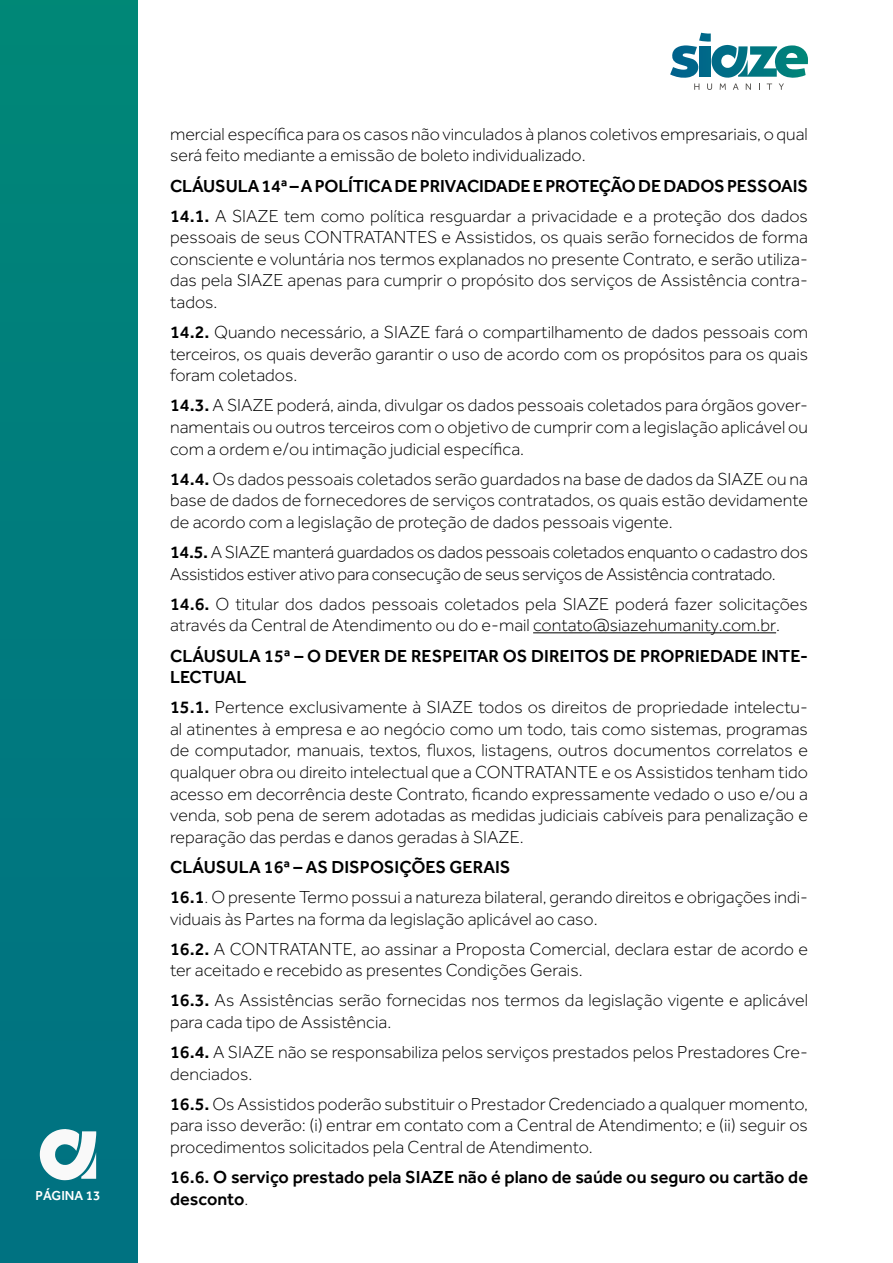
<style>
.page{position:relative;width:893px;height:1263px;background:#fff}
.page>*{position:absolute;margin:0;border:0;box-sizing:border-box;transform-origin:0 0}
.t1{font:300 18px/21.6px "Effra";color:#000}
.t2{font:500 18px/21.6px "Effra";color:#000}
.t3{font:300 18px/21.6px "Effra";letter-spacing:-.02em;color:#000}
.t4{font:500 13.5px "Effra";color:#fff}
.s1{font-weight:300}
.s2{font-weight:500}
</style>
<div class="page">
<div style="left:0;top:0;width:137px;height:1263px;background:#007b7e"></div>
<svg style="left:40px;top:1129px;width:56px;height:51px"></svg>
<svg style="left:670px;top:33px;width:138px;height:45px"></svg>
<svg style="left:694px;top:84px;width:5px;height:6px"></svg>
<svg style="left:707px;top:84px;width:5px;height:6px"></svg>
<svg style="left:720px;top:84px;width:6px;height:6px"></svg>
<svg style="left:733px;top:84px;width:6px;height:6px"></svg>
<svg style="left:746px;top:84px;width:5px;height:6px"></svg>
<svg style="left:779px;top:84px;width:5px;height:6px"></svg>
<hr style="left:533px;top:632px;width:243px;height:1px;background:#000">
<p class="t4" style="left:36px;top:1188px;width:66px">PÁGINA 13</p>
<p class="t1" style="left:170px;top:123px;width:639px">mercial específica para os casos não vinculados à planos coletivos empresariais, o qual será feito mediante a emissão de boleto individualizado.</p>
<p class="t2" style="left:170px;top:170px;width:639px;line-height:30.2px">CLÁUSULA 14ª – A POLÍTICA DE PRIVACIDADE E PROTEÇÃO DE DADOS PESSOAIS<br>14.1. <span class="s1">A SIAZE tem como política resguardar a privacidade e a proteção dos dados</span></p>
<p class="t1" style="left:170px;top:226px;width:639px;text-align:justify">pessoais de seus CONTRATANTES e Assistidos, os quais serão fornecidos de forma consciente e voluntária nos termos explanados no presente Contrato, e serão utiliza&shy;das pela SIAZE apenas para cumprir o propósito dos serviços de Assistência contra&shy;tados.</p>
<p class="t1" style="left:170px;top:321px;width:639px;text-align:justify"><span class="s2">14.2.</span> Quando necessário, a SIAZE fará o compartilhamento de dados pessoais com terceiros, os quais deverão garantir o uso de acordo com os propósitos para os quais foram coletados.</p>
<p class="t1" style="left:170px;top:395px;width:639px;text-align:justify"><span class="s2">14.3.</span> A SIAZE poderá, ainda, divulgar os dados pessoais coletados para órgãos gover&shy;namentais ou outros terceiros com o objetivo de cumprir com a legislação aplicável ou com a ordem e/ou intimação judicial específica.</p>
<p class="t1" style="left:170px;top:468px;width:639px;text-align:justify"><span class="s2">14.4.</span> Os dados pessoais coletados serão guardados na base de dados da SIAZE ou na base de dados de fornecedores de serviços contratados, os quais estão devidamente de acordo com a legislação de proteção de dados pessoais vigente.</p>
<p class="t3" style="left:170px;top:541px;width:639px"><span class="s2">14.5.</span> A SIAZE manterá guardados os dados pessoais coletados enquanto o cadastro dos<br>Assistidos estiver ativo para consecução de seus serviços de Assistência contratado.</p>
<p class="t1" style="left:170px;top:593px;width:639px"><span class="s2">14.6.</span> O titular dos dados pessoais coletados pela SIAZE poderá fazer solicitações através da Central de Atendimento ou do e-mail contato@siazehumanity.com.br.</p>
<p class="t2" style="left:170px;top:644px;width:639px">CLÁUSULA 15ª – O DEVER DE RESPEITAR OS DIREITOS DE PROPRIEDADE INTE-<br>LECTUAL</p>
<p class="t1" style="left:170px;top:696px;width:639px;text-align:justify"><span class="s2">15.1.</span> Pertence exclusivamente à SIAZE todos os direitos de propriedade intelectu&shy;al atinentes à empresa e ao negócio como um todo, tais como sistemas, programas de computador, manuais, textos, fluxos, listagens, outros documentos correlatos e qualquer obra ou direito intelectual que a CONTRATANTE e os Assistidos tenham tido acesso em decorrência deste Contrato, ficando expressamente vedado o uso e/ou a venda, sob pena de serem adotadas as medidas judiciais cabíveis para penalização e reparação das perdas e danos geradas à SIAZE.</p>
<p class="t1" style="left:170px;top:852px;width:639px;line-height:30.2px"><span class="s2">CLÁUSULA 16ª – AS DISPOSIÇÕES GERAIS<br>16.1</span>. O presente Termo possui a natureza bilateral, gerando direitos e obrigações indi-</p>
<p class="t1" style="left:170px;top:903px;width:639px;line-height:30.2px">viduais às Partes na forma da legislação aplicável ao caso.<br><span class="s2">16.2.</span> A CONTRATANTE, ao assinar a Proposta Comercial, declara estar de acordo e</p>
<p class="t1" style="left:170px;top:955px;width:639px;line-height:30.2px">ter aceitado e recebido as presentes Condições Gerais.<br><span class="s2">16.3.</span> As Assistências serão fornecidas nos termos da legislação vigente e aplicável</p>
<p class="t1" style="left:170px;top:1007px;width:639px;line-height:30.2px">para cada tipo de Assistência.<br><span class="s2">16.4.</span> A SIAZE não se responsabiliza pelos serviços prestados pelos Prestadores Cre-</p>
<p class="t1" style="left:170px;top:1058px;width:639px;line-height:30.2px">denciados.<br><span class="s2">16.5.</span> Os Assistidos poderão substituir o Prestador Credenciado a qualquer momento,</p>
<p class="t1" style="left:170px;top:1114px;width:639px">para isso deverão: (i) entrar em contato com a Central de Atendimento; e (ii) seguir os procedimentos solicitados pela Central de Atendimento.</p>
<p class="t2" style="left:170px;top:1166px;width:639px">16.6. O serviço prestado pela SIAZE não é plano de saúde ou seguro ou cartão de desconto<span class="s1">.</span></p>
</div>
